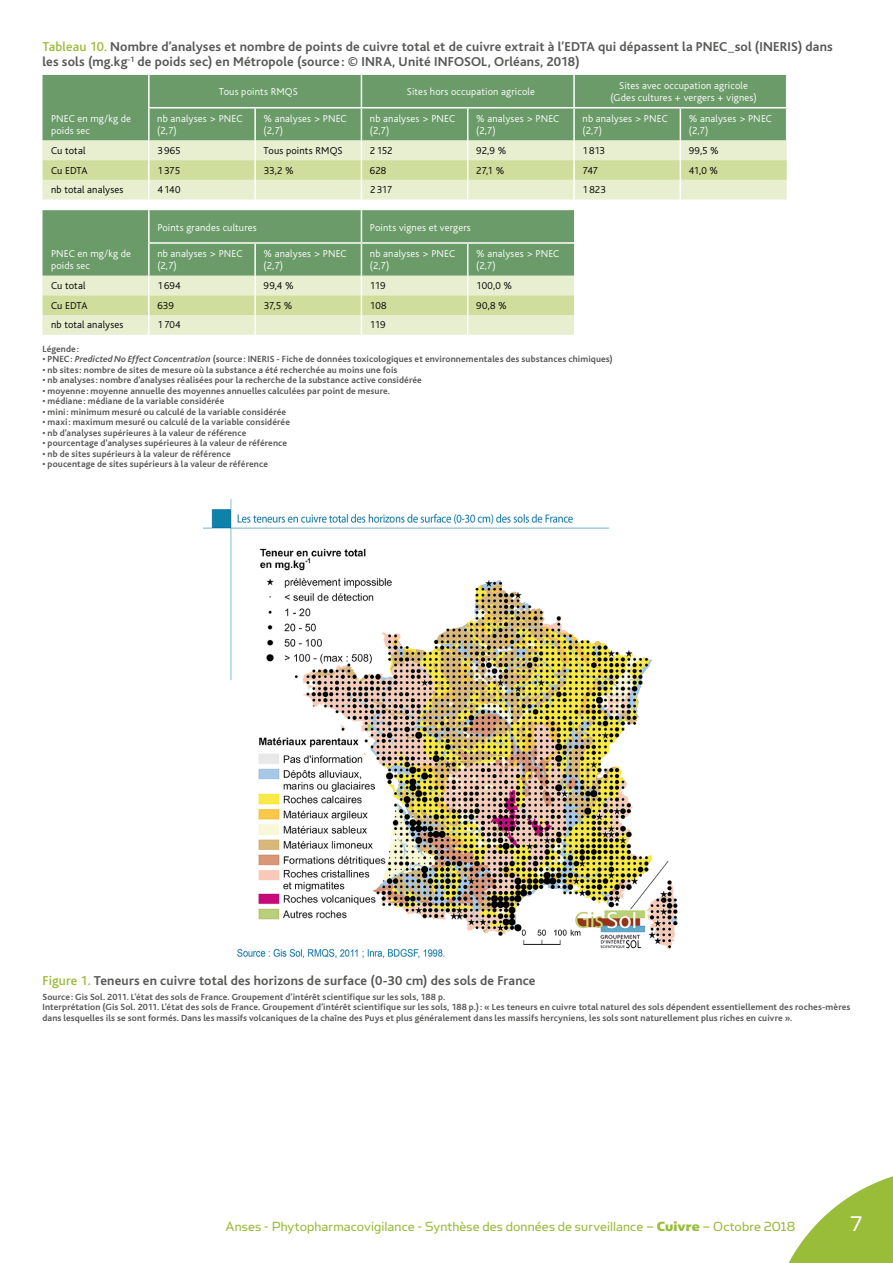
<style>
.page{position:relative;width:893px;height:1263px;background:#fff}
.page>*{position:absolute;margin:0;border:0;box-sizing:border-box;transform-origin:0 0}
.t1{font:24px "Simian Text Orangutan";color:#fff}
.t2{font:15px "Simian Text Orangutan";letter-spacing:.01em;color:#99bc39}
.t3{font:700 13.5px/15px "Bliss";letter-spacing:.01em;color:#585857}
.t4{font:300 10.5px/12px "Bliss";letter-spacing:.015em;color:#fff}
.t5{font:300 10.5px "Bliss";letter-spacing:.01em;color:#000}
.t6{font:700 9.3px/10.5px "Bliss";letter-spacing:.015em;color:#585857}
.s1{font-weight:500;color:#99bc39}
.s2{font-style:italic}
.s3{font-family:"Simian Text Chimpanzee"}
</style>
<div class="page">
<div style="left:43px;top:75px;width:743px;height:65px;background:#6a9b68"></div>
<hr style="left:148px;top:107px;width:107px;height:1px;background:#fff">
<hr style="left:255px;top:107px;width:106px;height:1px;background:#fff">
<hr style="left:361px;top:107px;width:107px;height:1px;background:#fff">
<hr style="left:468px;top:107px;width:106px;height:1px;background:#fff">
<hr style="left:574px;top:107px;width:106px;height:1px;background:#fff">
<hr style="left:680px;top:107px;width:107px;height:1px;background:#fff">
<hr style="left:148px;top:75px;width:2px;height:32px;background:#fff">
<hr style="left:361px;top:75px;width:1px;height:32px;background:#fff">
<hr style="left:573px;top:75px;width:2px;height:32px;background:#fff">
<hr style="left:148px;top:108px;width:2px;height:32px;background:#fff">
<hr style="left:254px;top:108px;width:2px;height:32px;background:#fff">
<hr style="left:361px;top:108px;width:1px;height:32px;background:#fff">
<hr style="left:467px;top:108px;width:1px;height:32px;background:#fff">
<hr style="left:573px;top:108px;width:2px;height:32px;background:#fff">
<hr style="left:680px;top:108px;width:1px;height:32px;background:#fff">
<svg style="left:43px;top:140px;width:744px;height:60px;background:#dfe8c0"></svg>
<svg style="left:43px;top:210px;width:531px;height:125px;background:#a3c193"></svg>
<hr style="left:148px;top:242px;width:107px;height:2px;background:#fff">
<hr style="left:255px;top:242px;width:106px;height:2px;background:#fff">
<hr style="left:361px;top:242px;width:107px;height:2px;background:#fff">
<hr style="left:468px;top:242px;width:106px;height:2px;background:#fff">
<img style="left:204px;top:498px;width:474px;height:461px">
<svg style="left:788px;top:1176px;width:105px;height:87px"></svg>
<h3 class="t3" style="left:43px;top:40px;width:792px"><span class="s1">Tableau 10.</span> Nombre d’analyses et nombre de points de cuivre total et de cuivre extrait à l’EDTA qui dépassent la PNEC_sol (INERIS) dans les sols (mg.kg<sup>-1</sup> de poids sec) en Métropole (source : © INRA, Unité INFOSOL, Orléans, 2018)</h3>
<p class="t4" style="left:219px;top:86px;width:80px">Tous points RMQS</p>
<p class="t4" style="left:407px;top:86px;width:129px">Sites hors occupation agricole</p>
<p class="t4" style="left:610px;top:80px;width:148px;text-align:center">Sites avec occupation agricole (Gdes cultures + vergers + vignes)</p>
<p class="t4" style="left:51px;top:113px;width:82px">PNEC en mg/kg de poids sec</p>
<p class="t4" style="left:157px;top:113px;width:87px">nb analyses &gt; PNEC (2,7)</p>
<p class="t4" style="left:264px;top:113px;width:85px">% analyses &gt; PNEC (2,7)</p>
<p class="t4" style="left:370px;top:113px;width:87px">nb analyses &gt; PNEC (2,7)</p>
<p class="t4" style="left:476px;top:113px;width:85px">% analyses &gt; PNEC (2,7)</p>
<p class="t4" style="left:583px;top:113px;width:87px">nb analyses &gt; PNEC (2,7)</p>
<p class="t4" style="left:689px;top:113px;width:85px">% analyses &gt; PNEC (2,7)</p>
<p class="t5" style="left:51px;top:145px;width:36px">Cu total</p>
<p class="t5" style="left:157px;top:145px;width:25px">3965</p>
<p class="t5" style="left:264px;top:145px;width:80px">Tous points RMQS</p>
<p class="t5" style="left:370px;top:145px;width:24px">2152</p>
<p class="t5" style="left:476px;top:145px;width:31px">92,9 %</p>
<p class="t5" style="left:583px;top:145px;width:24px">1813</p>
<p class="t5" style="left:689px;top:145px;width:31px">99,5 %</p>
<p class="t5" style="left:51px;top:165px;width:38px">Cu EDTA</p>
<p class="t5" style="left:157px;top:165px;width:24px">1375</p>
<p class="t5" style="left:264px;top:165px;width:32px">33,2 %</p>
<p class="t5" style="left:370px;top:165px;width:18px">628</p>
<p class="t5" style="left:476px;top:165px;width:29px">27,1 %</p>
<p class="t5" style="left:583px;top:165px;width:17px">747</p>
<p class="t5" style="left:689px;top:165px;width:31px">41,0 %</p>
<p class="t5" style="left:51px;top:184px;width:74px">nb total analyses</p>
<p class="t5" style="left:157px;top:184px;width:25px">4140</p>
<p class="t5" style="left:370px;top:184px;width:24px">2317</p>
<p class="t5" style="left:583px;top:184px;width:25px">1823</p>
<p class="t4" style="left:157px;top:221px;width:101px">Points grandes cultures</p>
<p class="t4" style="left:370px;top:221px;width:102px">Points vignes et vergers</p>
<p class="t4" style="left:51px;top:248px;width:82px">PNEC en mg/kg de poids sec</p>
<p class="t4" style="left:157px;top:248px;width:87px">nb analyses &gt; PNEC (2,7)</p>
<p class="t4" style="left:264px;top:248px;width:85px">% analyses &gt; PNEC (2,7)</p>
<p class="t4" style="left:370px;top:248px;width:87px">nb analyses &gt; PNEC (2,7)</p>
<p class="t4" style="left:476px;top:248px;width:85px">% analyses &gt; PNEC (2,7)</p>
<p class="t5" style="left:51px;top:280px;width:36px">Cu total</p>
<p class="t5" style="left:157px;top:280px;width:25px">1694</p>
<p class="t5" style="left:264px;top:280px;width:31px">99,4 %</p>
<p class="t5" style="left:370px;top:280px;width:17px">119</p>
<p class="t5" style="left:476px;top:280px;width:37px">100,0 %</p>
<p class="t5" style="left:51px;top:300px;width:38px">Cu EDTA</p>
<p class="t5" style="left:157px;top:300px;width:18px">639</p>
<p class="t5" style="left:264px;top:300px;width:30px">37,5 %</p>
<p class="t5" style="left:370px;top:300px;width:18px">108</p>
<p class="t5" style="left:476px;top:300px;width:32px">90,8 %</p>
<p class="t5" style="left:51px;top:319px;width:74px">nb total analyses</p>
<p class="t5" style="left:157px;top:319px;width:25px">1704</p>
<p class="t5" style="left:370px;top:319px;width:17px">119</p>
<p class="t6" style="left:43px;top:344px;width:38px">Légende:</p>
<p class="t6" style="left:43px;top:354px;width:572px">• PNEC: <span class="s2">Predicted No Effect Concentration</span> (source: INERIS - Fiche de données toxicologiques et environnementales des substances chimiques)</p>
<p class="t6" style="left:43px;top:365px;width:357px">• nb sites: nombre de sites de mesure où la substance a été recherchée au moins une fois</p>
<p class="t6" style="left:43px;top:375px;width:381px">• nb analyses: nombre d’analyses réalisées pour la recherche de la substance active considérée</p>
<p class="t6" style="left:43px;top:386px;width:349px">• moyenne: moyenne annuelle des moyennes annuelles calculées par point de mesure.</p>
<p class="t6" style="left:43px;top:396px;width:183px">• médiane: médiane de la variable considérée</p>
<p class="t6" style="left:43px;top:407px;width:245px">• mini: minimum mesuré ou calculé de la variable considérée</p>
<p class="t6" style="left:43px;top:417px;width:249px">• maxi: maximum mesuré ou calculé de la variable considérée</p>
<p class="t6" style="left:43px;top:428px;width:205px">• nb d’analyses supérieures à la valeur de référence</p>
<p class="t6" style="left:43px;top:438px;width:246px">• pourcentage d’analyses supérieures à la valeur de référence</p>
<p class="t6" style="left:43px;top:449px;width:190px">• nb de sites supérieurs à la valeur de référence</p>
<p class="t6" style="left:43px;top:459px;width:227px">• poucentage de sites supérieurs à la valeur de référence</p>
<h3 class="t3" style="left:43px;top:973px;width:495px"><span class="s1">Figure 1.</span> Teneurs en cuivre total des horizons de surface (0-30 cm) des sols de France</h3>
<p class="t6" style="left:43px;top:991px;width:809px">Source: Gis Sol. 2011. L’état des sols de France. Groupement d’intérêt scientifique sur les sols, 188 p.<br>Interprétation (Gis Sol. 2011. L’état des sols de France. Groupement d’intérêt scientifique sur les sols, 188 p.): « Les teneurs en cuivre total naturel des sols dépendent essentiellement des roches-mères dans lesquelles ils se sont formés. Dans les massifs volcaniques de la chaîne des Puys et plus généralement dans les massifs hercyniens, les sols sont naturellement plus riches en cuivre ».</p>
<h2 class="t2" style="left:226px;top:1218px;width:571px">Anses - Phytopharmacovigilance - Synthèse des données de surveillance – <span class="s3">Cuivre</span> – Octobre 2018</h2>
<h1 class="t1" style="left:850px;top:1210px;width:13px">7</h1>
</div>
